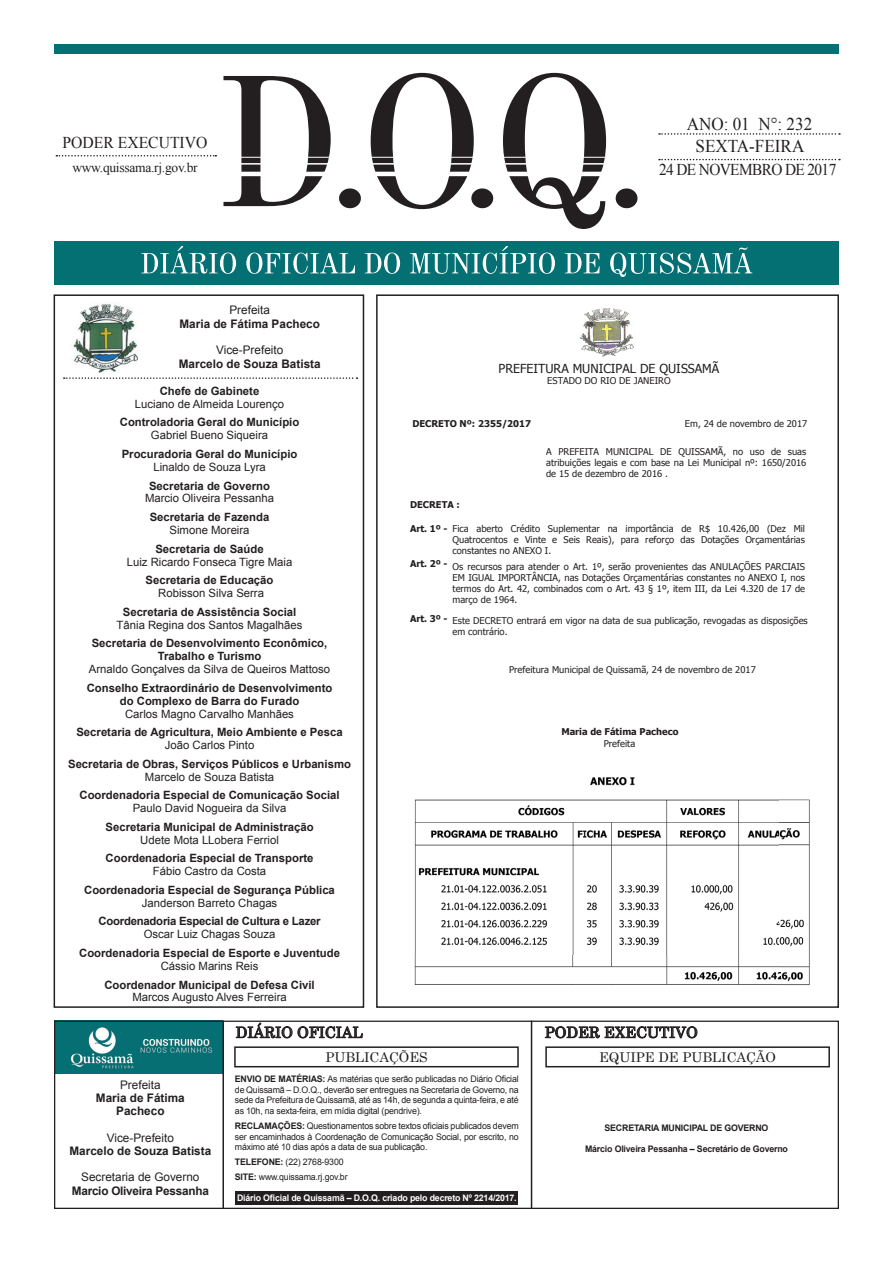
<style>
.page{position:relative;width:893px;height:1263px;background:#fff}
.page>*{position:absolute;margin:0;border:0;box-sizing:border-box;transform-origin:0 0}
.t1{font:18px/22.5px "Times New Roman";color:#231f20;text-align:center;scale:.95 1}
.t2{font:16.5px "Times New Roman";letter-spacing:-.04em;color:#231f20;scale:.93 1}
.t3{font:16.5px "Times New Roman";color:#231f20;scale:.95 1}
.t4{font:15px "Century";color:#231f20}
.t5{font:13.5px "Century";color:#231f20}
.t6{font:13.5px "Times New Roman";letter-spacing:-.02em;color:#231f20}
.t7{font:12.45px "Tahoma";color:#231f20}
.t8{font:700 11.85px/13.4px "Arial";color:#231f20;text-align:center}
.t9{font:11.85px "Arial";color:#231f20}
.t10{font:700 11.85px "Arial";letter-spacing:-.02em;color:#231f20}
.t11{font:700 11.4px/12.9px "Arial";color:#231f20;text-align:center}
.t12{font:11.4px "Arial";color:#231f20}
.t13{font:700 11.4px "Arial";letter-spacing:-.02em;color:#231f20}
.t14{font:9.3px/11.2px "Tahoma";color:#231f20;text-align:justify}
.t15{font:700 9.3px "Tahoma";color:#231f20}
.t16{font:9px/10.5px "Arial";letter-spacing:-.02em;color:#231f20;text-align:justify}
.t17{font:700 9px "Arial";letter-spacing:-.02em;color:#231f20}
.t18{font:700 9px "Arial";letter-spacing:-.02em;color:#fff}
.s1{font-weight:700}
</style>
<div class="page">
<div style="left:54px;top:242px;width:785px;height:43px;background:#047073"></div>
<div style="left:54px;top:44px;width:785px;height:9px;background:#047073"></div>
<svg style="left:141px;top:246px;width:611px;height:31px"></svg>
<svg style="left:659px;top:133px;width:181px;height:2px"></svg>
<svg style="left:56px;top:155px;width:160px;height:2px"></svg>
<svg style="left:659px;top:159px;width:181px;height:1px"></svg>
<svg style="left:223px;top:73px;width:414px;height:156px"></svg>
<hr style="left:233px;top:172px;width:387px;height:4px;background:#fff">
<hr style="left:233px;top:163px;width:387px;height:2px;background:#fff">
<hr style="left:233px;top:157px;width:387px;height:1px;background:#fff">
<div style="left:54px;top:1021px;width:168px;height:53px;background:#047073"></div>
<div style="left:236px;top:1191px;width:282px;height:13px;background:#231f20"></div>
<img style="left:63px;top:304px;width:75px;height:74px">
<div style="left:54px;top:294px;width:310px;height:714px;border:2px solid #231f20"></div>
<svg style="left:64px;top:377px;width:293px;height:2px"></svg>
<div style="left:54px;top:1020px;width:785px;height:189px;border:1px solid #231f20"></div>
<svg style="left:235px;top:1022px;width:128px;height:17px"></svg>
<svg style="left:544px;top:1026px;width:154px;height:13px"></svg>
<div style="left:234px;top:1046px;width:285px;height:21px;border:2px solid #231f20"></div>
<div style="left:545px;top:1046px;width:285px;height:21px;border:2px solid #231f20"></div>
<hr style="left:531px;top:1020px;width:1px;height:189px;background:#231f20">
<hr style="left:222px;top:1020px;width:2px;height:189px;background:#231f20">
<img style="left:70px;top:1027px;width:143px;height:42px">
<div style="left:376px;top:294px;width:463px;height:714px;border:2px solid #231f20"></div>
<img style="left:580px;top:308px;width:54px;height:49px">
<img style="left:414px;top:777px;width:396px;height:208px">
<h2 class="t3" style="left:63px;top:131px;width:154px">PODER EXECUTIVO</h2>
<h3 class="t6" style="left:72px;top:158px;width:127px">www.quissama.rj.gov.br</h3>
<p class="t9" style="left:229px;top:303px;width:42px">Prefeita</p>
<p class="t8" style="left:179px;top:317px;width:142px">Maria de Fátima Pacheco</p>
<p class="t9" style="left:216px;top:342px;width:69px">Vice-Prefeito</p>
<p class="t8" style="left:179px;top:357px;width:143px">Marcelo de Souza Batista</p>
<p class="t11" style="left:160px;top:385px;width:101px">Chefe de Gabinete</p>
<p class="t12" style="left:135px;top:396px;width:151px">Luciano de Almeida Lourenço</p>
<p class="t11" style="left:120px;top:416px;width:181px">Controladoria Geral do Município</p>
<p class="t12" style="left:151px;top:428px;width:119px">Gabriel Bueno Siqueira</p>
<p class="t11" style="left:122px;top:448px;width:177px">Procuradoria Geral do Município</p>
<p class="t12" style="left:153px;top:459px;width:114px">Linaldo de Souza Lyra</p>
<p class="t11" style="left:149px;top:479px;width:122px">Secretaria de Governo</p>
<p class="t12" style="left:145px;top:491px;width:131px">Marcio Oliveira Pessanha</p>
<p class="t11" style="left:150px;top:511px;width:121px">Secretaria de Fazenda</p>
<p class="t12" style="left:170px;top:522px;width:81px">Simone Moreira</p>
<p class="t11" style="left:155px;top:542px;width:110px">Secretaria de Saúde</p>
<p class="t12" style="left:127px;top:554px;width:167px">Luiz Ricardo Fonseca Tigre Maia</p>
<p class="t11" style="left:146px;top:574px;width:129px">Secretaria de Educação</p>
<p class="t12" style="left:158px;top:586px;width:107px">Robisson Silva Serra</p>
<p class="t11" style="left:123px;top:606px;width:175px">Secretaria de Assistência Social</p>
<p class="t12" style="left:117px;top:617px;width:187px">Tânia Regina dos Santos Magalhães</p>
<p class="t11" style="left:92px;top:637px;width:237px">Secretaria de Desenvolvimento Econômico,<br>Trabalho e Turismo</p>
<p class="t12" style="left:89px;top:662px;width:243px">Arnaldo Gonçalves da Silva de Queiros Mattoso</p>
<p class="t11" style="left:87px;top:682px;width:247px">Conselho Extraordinário de Desenvolvimento do Complexo de Barra do Furado</p>
<p class="t12" style="left:125px;top:706px;width:170px">Carlos Magno Carvalho Manhães</p>
<p class="t11" style="left:76px;top:726px;width:268px">Secretaria de Agricultura, Meio Ambiente e Pesca</p>
<p class="t12" style="left:165px;top:738px;width:91px">João Carlos Pinto</p>
<p class="t11" style="left:68px;top:758px;width:284px">Secretaria de Obras, Serviços Públicos e Urbanismo</p>
<p class="t12" style="left:145px;top:769px;width:131px">Marcelo de Souza Batista</p>
<p class="t11" style="left:79px;top:789px;width:262px">Coordenadoria Especial de Comunicação Social</p>
<p class="t12" style="left:133px;top:801px;width:155px">Paulo David Nogueira da Silva</p>
<p class="t11" style="left:106px;top:821px;width:210px">Secretaria Municipal de Administração</p>
<p class="t12" style="left:140px;top:832px;width:140px">Udete Mota LLobera Ferriol</p>
<p class="t11" style="left:106px;top:852px;width:209px">Coordenadoria Especial de Transporte</p>
<p class="t12" style="left:153px;top:864px;width:115px">Fábio Castro da Costa</p>
<p class="t11" style="left:84px;top:884px;width:252px">Coordenadoria Especial de Segurança Pública</p>
<p class="t12" style="left:142px;top:895px;width:137px">Janderson Barreto Chagas</p>
<p class="t13" style="left:99px;top:914px;width:224px">Coordenadoria Especial de Cultura e Lazer</p>
<p class="t12" style="left:144px;top:927px;width:133px">Oscar Luiz Chagas Souza</p>
<p class="t11" style="left:79px;top:947px;width:262px">Coordenadoria Especial de Esporte e Juventude</p>
<p class="t12" style="left:161px;top:958px;width:99px">Cássio Marins Reis</p>
<p class="t11" style="left:104px;top:978px;width:212px">Coordenador Municipal de Defesa Civil</p>
<p class="t12" style="left:132px;top:990px;width:156px">Marcos Augusto Alves Ferreira</p>
<h1 class="t1" style="left:687px;top:112px;width:134px">ANO: 01 N°: 232<br>SEXTA-FEIRA</h1>
<h2 class="t2" style="left:659px;top:158px;width:192px">24 DE NOVEMBRO DE 2017</h2>
<h3 class="t7" style="left:498px;top:360px;width:222px">PREFEITURA MUNICIPAL DE QUISSAMÃ</h3>
<p class="t14" style="left:547px;top:376px;width:125px">ESTADO DO RIO DE JANEIRO</p>
<p class="t15" style="left:412px;top:417px;width:120px">DECRETO Nº: 2355/2017</p>
<p class="t14" style="left:685px;top:419px;width:124px">Em, 24 de novembro de 2017</p>
<p class="t14" style="left:546px;top:446px;width:262px">A PREFEITA MUNICIPAL DE QUISSAMÃ, no uso de suas atribuições legais e com base na Lei Municipal nº: 1650/2016 de 15 de dezembro de 2016 .</p>
<p class="t15" style="left:410px;top:498px;width:51px">DECRETA :</p>
<p class="t15" style="left:410px;top:522px;width:39px">Art. 1º -</p>
<p class="t15" style="left:410px;top:557px;width:39px">Art. 2º -</p>
<p class="t14" style="left:453px;top:523px;width:354px">Fica aberto Crédito Suplementar na importância de R$ 10.426,00 (Dez Mil Quatrocentos e Vinte e Seis Reais), para reforço das Dotações Orçamentárias constantes no ANEXO I.</p>
<p class="t14" style="left:453px;top:561px;width:354px">Os recursos para atender o Art. 1º, serão provenientes das ANULAÇÕES PARCIAIS EM IGUAL IMPORTÂNCIA, nas Dotações Orçamentárias constantes no ANEXO I, nos termos do Art. 42, combinados com o Art. 43 § 1º, item III, da Lei 4.320 de 17 de março de 1964.</p>
<p class="t14" style="left:453px;top:615px;width:357px">Este DECRETO entrará em vigor na data de sua publicação, revogadas as disposições em contrário.</p>
<p class="t14" style="left:509px;top:665px;width:248px">Prefeitura Municipal de Quissamã, 24 de novembro de 2017</p>
<p class="t15" style="left:410px;top:612px;width:39px">Art. 3º -</p>
<p class="t15" style="left:561px;top:725px;width:119px">Maria de Fátima Pacheco</p>
<p class="t14" style="left:604px;top:738px;width:33px">Prefeita</p>
<p class="t9" style="left:120px;top:1076px;width:42px">Prefeita</p>
<p class="t8" style="left:96px;top:1091px;width:90px">Maria de Fátima<br>Pacheco</p>
<p class="t9" style="left:107px;top:1130px;width:69px">Vice-Prefeito</p>
<p class="t8" style="left:69px;top:1144px;width:143px">Marcelo de Souza Batista</p>
<p class="t9" style="left:81px;top:1169px;width:120px">Secretaria de Governo</p>
<p class="t10" style="left:72px;top:1183px;width:139px">Marcio Oliveira Pessanha</p>
<h3 class="t4" style="left:236px;top:1020px;width:128px">DIÁRIO OFICIAL</h3>
<h3 class="t4" style="left:545px;top:1020px;width:155px">PODER EXECUTIVO</h3>
<h3 class="t5" style="left:325px;top:1046px;width:104px">PUBLICAÇÕES</h3>
<h3 class="t5" style="left:599px;top:1046px;width:178px">EQUIPE DE PUBLICAÇÃO</h3>
<p class="t16" style="left:235px;top:1074px;width:285px"><span class="s1">ENVIO DE MATÉRIAS:</span> As matérias que serão publicadas no Diário Oficial de Quissamã – D.O.Q., deverão ser entregues na Secretaria de Governo, na sede da Prefeitura de Quissamã, até as 14h, de segunda a quinta-feira, e até as 10h, na sexta-feira, em mídia digital (pendrive).</p>
<p class="t16" style="left:235px;top:1121px;width:285px"><span class="s1">RECLAMAÇÕES:</span> Questionamentos sobre textos oficiais publicados devem ser encaminhados à Coordenação de Comunicação Social, por escrito, no máximo até 10 dias após a data de sua publicação.</p>
<p class="t16" style="left:235px;top:1154px;width:114px;line-height:15px"><span class="s1">TELEFONE:</span> (22) 2768-9300<br><span class="s1">SITE:</span> www.quissama.rj.gov.br</p>
<p class="t18" style="left:237px;top:1192px;width:281px">Diário Oficial de Quissamã – D.O.Q. criado pelo decreto Nº 2214/2017.</p>
<p class="t17" style="left:605px;top:1122px;width:165px">SECRETARIA MUNICIPAL DE GOVERNO</p>
<p class="t17" style="left:585px;top:1143px;width:204px">Márcio Oliveira Pessanha – Secretário de Governo</p>
</div>
